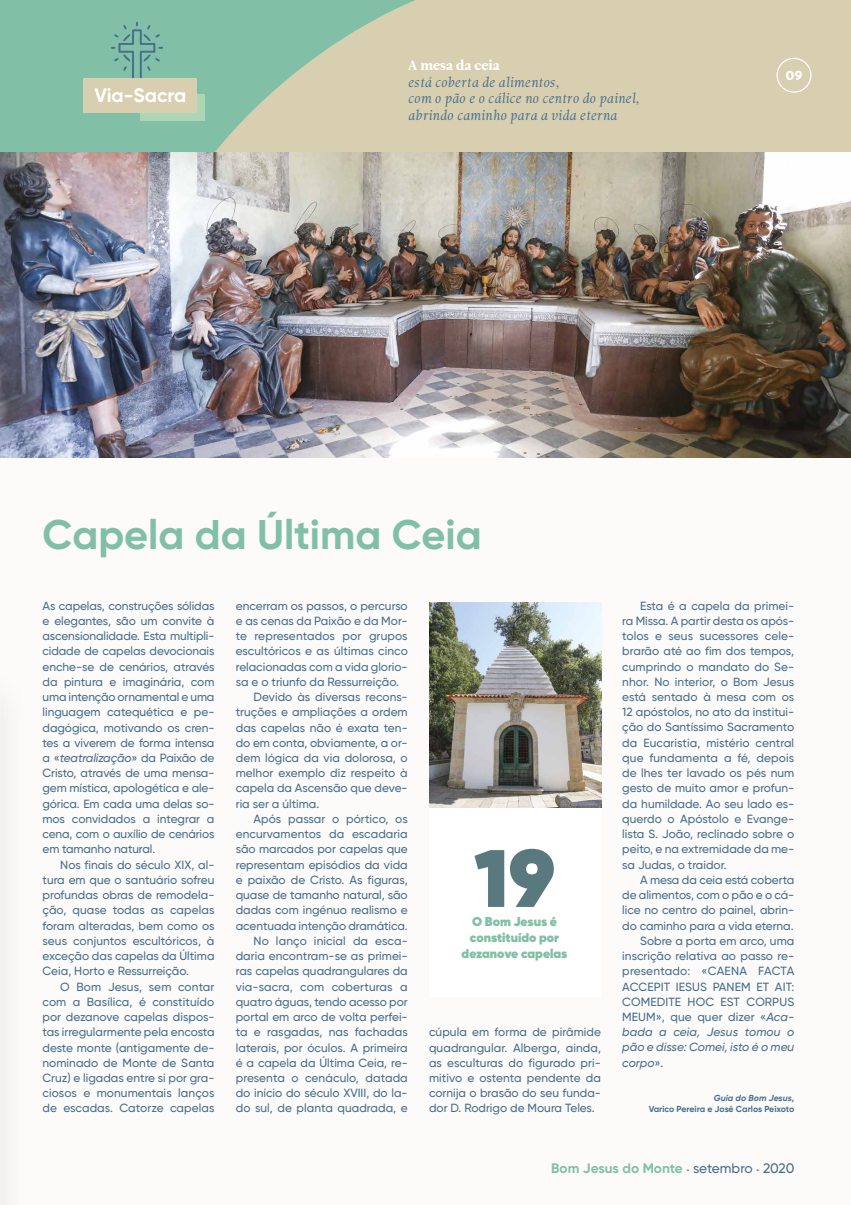
<style>
.page{position:relative;width:851px;height:1205px;background:#fff}
.page>*{position:absolute;margin:0;border:0;box-sizing:border-box;transform-origin:0 0}
.t1{font:800 81.12px "Gilroy";color:#5a797e}
.t2{font:700 41.38px "Gilroy";color:#81c0a7}
.t3{font:700 19.5px "Gilroy";color:#fff}
.t4{font:13.75px/16.5px "Leitura Italic 1";color:#476e8c}
.t5{font:700 13.75px "Gilroy";color:#81c0a7}
.t6{font:13.75px "Leitura Roman 4";color:#fff}
.t7{font:800 12.75px/16.2px "Gilroy";color:#81c0a7;text-align:center}
.t8{font:900 12.5px "Verlag";color:#fff}
.t9{font:500 11.88px/15.2px "Gilroy";color:#476e8c;text-align:justify}
.t10{font:italic 500 11.88px "Gilroy";color:#476e8c}
.t11{font:700 8.75px/10.5px "Gilroy";letter-spacing:-.005em;color:#476e8c;text-align:right}
.s1{font-style:italic}
.s2{font-style:normal}
.s3{font-weight:500;color:#476e8c}
</style>
<div class="page">
<div style="left:0;top:0;width:850px;height:1205px;background:#fcfbfa"></div>
<div style="left:429px;top:602px;width:172px;height:394px;background:#fff"></div>
<img style="left:429px;top:602px;width:172px;height:206px">
<div style="left:0;top:0;width:454px;height:153px;background:#81c0a7"></div>
<svg style="left:215px;top:0;width:635px;height:152px;background:#cccdae"></svg>
<img style="left:0;top:152px;width:850px;height:305px">
<div style="left:140px;top:94px;width:64px;height:27px;background:#add6b7"></div>
<svg style="left:111px;top:22px;width:52px;height:56px"></svg>
<div style="left:84px;top:78px;width:113px;height:35px;background:#d8cfb0"></div>
<div style="left:776px;top:58px;width:35px;height:35px;border:1px solid #fff;border-radius:50%"></div>
<h3 class="t3" style="left:94px;top:83px;width:93px">Via-Sacra</h3>
<p class="t6" style="left:407px;top:57px;width:93px">A mesa da ceia</p>
<p class="t4" style="left:407px;top:74px;width:233px">está coberta de alimentos,<br>com o pão e o cálice no centro do painel, abrindo caminho para a vida eterna</p>
<p class="t8" style="left:785px;top:65px;width:19px">09</p>
<h2 class="t2" style="left:43px;top:508px;width:440px">Capela da Última Ceia</h2>
<p class="t9" style="left:43px;top:598px;width:173px">As capelas, construções sólidas e elegantes, são um convite à ascensionalidade. Esta multipli&shy;cidade de capelas devocionais enche-se de cenários, através da pintura e imaginária, com uma intenção ornamental e uma linguagem catequética e pe&shy;dagógica, motivando os cren&shy;tes a viverem de forma intensa a «<span class="s1">teatralização</span>» da Paixão de Cristo, através de uma mensa&shy;gem mística, apologética e ale&shy;górica. Em cada uma delas so&shy;mos convidados a integrar a cena, com o auxílio de cenários em tamanho natural.</p>
<p class="t9" style="left:43px;top:857px;width:173px;text-indent:18px">Nos finais do século XIX, al&shy;tura em que o santuário sofreu profundas obras de remodela&shy;ção, quase todas as capelas foram alteradas, bem como os seus conjuntos escultóricos, à exceção das capelas da Última Ceia, Horto e Ressurreição.</p>
<p class="t9" style="left:43px;top:978px;width:173px;text-indent:18px">O Bom Jesus, sem contar com a Basílica, é constituído por dezanove capelas dispos&shy;tas irregularmente pela encosta deste monte (antigamente de&shy;nominado de Monte de Santa Cruz) e ligadas entre si por gra&shy;ciosos e monumentais lanços de escadas. Catorze capelas</p>
<p class="t9" style="left:236px;top:598px;width:173px">encerram os passos, o percurso</p>
<p class="t9" style="left:236px;top:613px;width:173px">e as cenas da Paixão e da Mor-</p>
<p class="t9" style="left:236px;top:628px;width:173px">te representados por grupos</p>
<p class="t9" style="left:236px;top:643px;width:173px">escultóricos e as últimas cinco</p>
<p class="t9" style="left:236px;top:659px;width:173px">relacionadas com a vida glorio-</p>
<p class="t9" style="left:236px;top:674px;width:165px">sa e o triunfo da Ressurreição.</p>
<p class="t9" style="left:253px;top:689px;width:156px">Devido às diversas recons-</p>
<p class="t9" style="left:236px;top:704px;width:173px">truções e ampliações a ordem</p>
<p class="t9" style="left:236px;top:719px;width:173px">das capelas não é exata ten-</p>
<p class="t9" style="left:236px;top:735px;width:173px">do em conta, obviamente, a or-</p>
<p class="t9" style="left:236px;top:750px;width:173px">dem lógica da via dolorosa, o</p>
<p class="t9" style="left:236px;top:765px;width:173px">melhor exemplo diz respeito à</p>
<p class="t9" style="left:236px;top:780px;width:173px">capela da Ascensão que deve-</p>
<p class="t9" style="left:236px;top:796px;width:85px">ria ser a última.</p>
<p class="t9" style="left:253px;top:811px;width:156px">Após passar o pórtico, os</p>
<p class="t9" style="left:236px;top:826px;width:173px">encurvamentos da escadaria</p>
<p class="t9" style="left:236px;top:841px;width:173px">são marcados por capelas que</p>
<p class="t9" style="left:236px;top:857px;width:173px">representam episódios da vida</p>
<p class="t9" style="left:236px;top:872px;width:173px">e paixão de Cristo. As figuras,</p>
<p class="t9" style="left:236px;top:887px;width:173px">quase de tamanho natural, são</p>
<p class="t9" style="left:236px;top:902px;width:173px">dadas com ingénuo realismo e</p>
<p class="t9" style="left:236px;top:918px;width:173px">acentuada intenção dramática.</p>
<p class="t9" style="left:253px;top:933px;width:156px">No lanço inicial da esca-</p>
<p class="t9" style="left:236px;top:948px;width:173px">daria encontram-se as primei-</p>
<p class="t9" style="left:236px;top:963px;width:173px">ras capelas quadrangulares da</p>
<p class="t9" style="left:236px;top:978px;width:173px">via-sacra, com coberturas a</p>
<p class="t9" style="left:236px;top:994px;width:173px">quatro águas, tendo acesso por</p>
<p class="t9" style="left:236px;top:1009px;width:173px">portal em arco de volta perfei-</p>
<p class="t9" style="left:236px;top:1024px;width:173px">ta e rasgadas, nas fachadas</p>
<p class="t9" style="left:236px;top:1039px;width:173px">laterais, por óculos. A primeira</p>
<p class="t9" style="left:236px;top:1055px;width:173px">é a capela da Última Ceia, re-</p>
<p class="t9" style="left:236px;top:1070px;width:173px">presenta o cenáculo, datada</p>
<p class="t9" style="left:236px;top:1085px;width:173px">do início do século XVIII, do la-</p>
<p class="t9" style="left:236px;top:1100px;width:173px">do sul, de planta quadrada, e</p>
<h1 class="t1" style="left:474px;top:826px;width:82px">19</h1>
<p class="t7" style="left:461px;top:929px;width:107px">constituído por dezanove capelas</p>
<p class="t7" style="left:472px;top:913px;width:86px">O Bom Jesus é</p>
<p class="t9" style="left:429px;top:1024px;width:173px">cúpula em forma de pirâmide quadrangular. Alberga, ainda, as esculturas do figurado pri&shy;mitivo e ostenta pendente da cornija o brasão do seu funda&shy;dor D. Rodrigo de Moura Teles.</p>
<p class="t9" style="left:622px;top:598px;width:173px;text-indent:18px">Esta é a capela da primei&shy;ra Missa. A partir desta os após&shy;tolos e seus sucessores cele&shy;brarão até ao fim dos tempos, cumprindo o mandato do Se&shy;nhor. No interior, o Bom Jesus está sentado à mesa com os 12 apóstolos, no ato da institui&shy;ção do Santíssimo Sacramento da Eucaristia, mistério central que fundamenta a fé, depois de lhes ter lavado os pés num gesto de muito amor e profun&shy;da humildade. Ao seu lado es&shy;querdo o Apóstolo e Evange&shy;lista S. João, reclinado sobre o peito, e na extremidade da me&shy;sa Judas, o traidor.</p>
<p class="t9" style="left:640px;top:872px;width:156px">A mesa da ceia está coberta</p>
<p class="t9" style="left:622px;top:887px;width:173px">de alimentos, com o pão e o cá-</p>
<p class="t9" style="left:622px;top:902px;width:173px">lice no centro do painel, abrin-</p>
<p class="t9" style="left:622px;top:917px;width:173px">do caminho para a vida eterna.</p>
<p class="t9" style="left:640px;top:933px;width:156px">Sobre a porta em arco, uma</p>
<p class="t9" style="left:622px;top:948px;width:173px">inscrição relativa ao passo re-</p>
<p class="t9" style="left:622px;top:963px;width:173px">presentado: «CAENA FACTA</p>
<p class="t9" style="left:622px;top:978px;width:173px">ACCEPIT IESUS PANEM ET AIT:</p>
<p class="t9" style="left:622px;top:994px;width:173px">COMEDITE HOC EST CORPUS</p>
<p class="t9" style="left:622px;top:1009px;width:173px">MEUM», que quer dizer «<span class="s1">Aca-</span></p>
<p class="t10" style="left:622px;top:1025px;width:173px">bada a ceia, Jesus tomou o</p>
<p class="t10" style="left:622px;top:1040px;width:173px">pão e disse: Comei, isto é o meu</p>
<p class="t10" style="left:622px;top:1055px;width:43px">corpo<span class="s2">».</span></p>
<p class="t11" style="left:648px;top:1092px;width:147px"><span class="s1">Guia do Bom Jesus</span>,<br>Varico Pereira e José Carlos Peixoto</p>
<p class="t5" style="left:551px;top:1160px;width:245px">Bom Jesus do Monte <span class="s3">· setembro · 2020</span></p>
</div>
